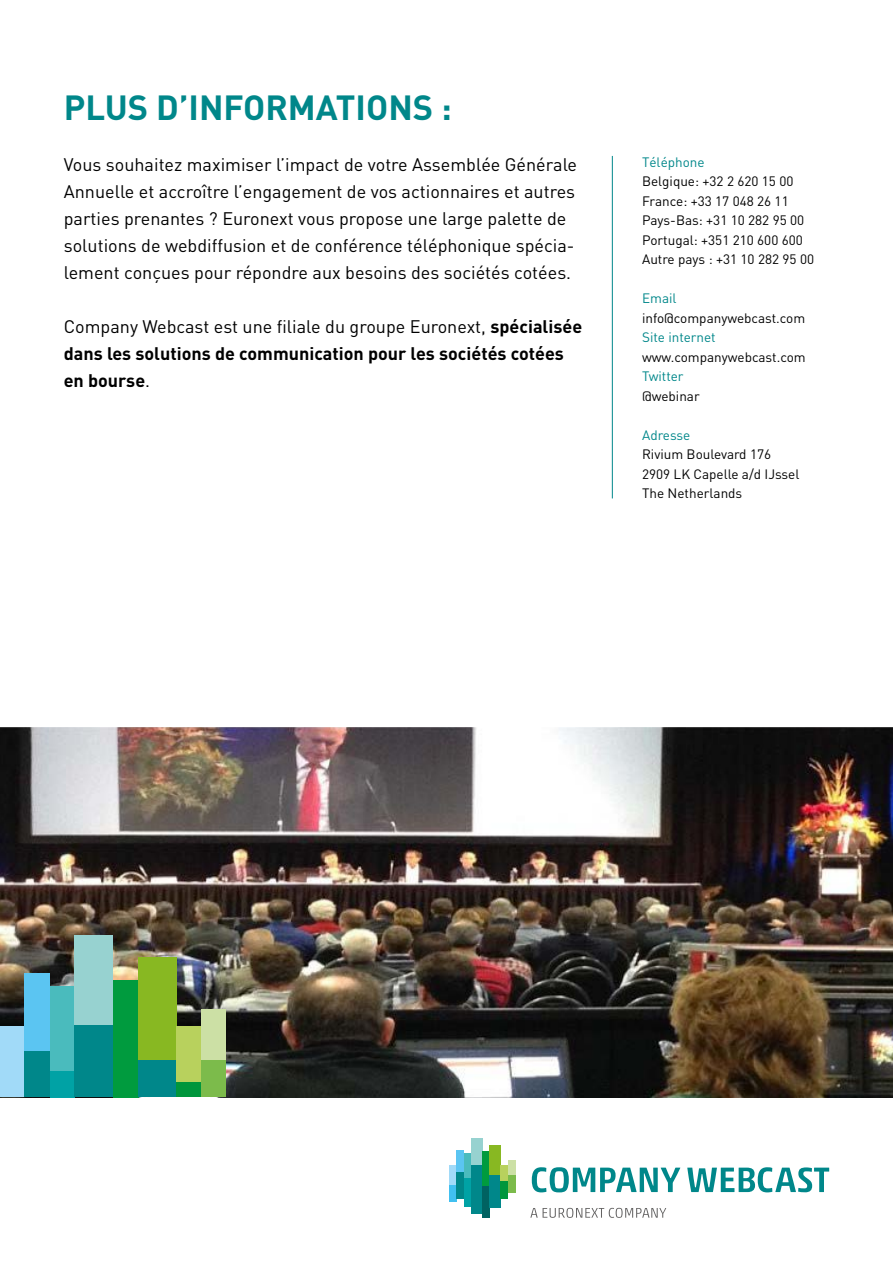
<style>
.page{position:relative;width:893px;height:1263px;background:#fff}
.page>*{position:absolute;margin:0;border:0;box-sizing:border-box;transform-origin:0 0}
.t1{font:700 34.5px "DIN";color:#00878a}
.t2{font:18px/27px "DIN";color:#000}
.t3{font:700 18px/27px "DIN";color:#000}
.t4{font:13.5px/19.5px "DIN";color:#000}
.t5{font:13.5px "DIN";color:#00878a}
.s1{font-weight:400}
</style>
<div class="page">
<img style="left:1px;top:728px;width:892px;height:369px">
<div style="left:449px;top:1165px;width:8px;height:21px;background:#a1daf8"></div>
<div style="left:449px;top:1186px;width:8px;height:16px;background:#41c0f0"></div>
<div style="left:457px;top:1150px;width:7px;height:22px;background:#5bc5f2"></div>
<div style="left:457px;top:1172px;width:7px;height:27px;background:#00878a"></div>
<div style="left:464px;top:1153px;width:7px;height:25px;background:#4abbbd"></div>
<div style="left:464px;top:1178px;width:7px;height:29px;background:#00a2a5"></div>
<div style="left:471px;top:1138px;width:11px;height:27px;background:#97d2d0"></div>
<div style="left:471px;top:1165px;width:11px;height:48px;background:#00878a"></div>
<div style="left:482px;top:1151px;width:8px;height:35px;background:#009b3e"></div>
<div style="left:482px;top:1186px;width:8px;height:32px;background:#006261"></div>
<div style="left:490px;top:1145px;width:11px;height:30px;background:#88b822"></div>
<div style="left:490px;top:1175px;width:11px;height:33px;background:#00878a"></div>
<div style="left:501px;top:1165px;width:7px;height:16px;background:#b8d15d"></div>
<div style="left:501px;top:1181px;width:7px;height:18px;background:#00963c"></div>
<div style="left:508px;top:1160px;width:7px;height:15px;background:#cce0a5"></div>
<div style="left:508px;top:1175px;width:7px;height:17px;background:#7cbb4b"></div>
<svg style="left:530px;top:1208px;width:136px;height:10px"></svg>
<svg style="left:532px;top:1167px;width:148px;height:25px"></svg>
<svg style="left:687px;top:1167px;width:142px;height:25px"></svg>
<div style="left:0;top:1026px;width:25px;height:71px;background:#a1daf8"></div>
<div style="left:25px;top:973px;width:25px;height:79px;background:#5bc5f2"></div>
<div style="left:25px;top:1052px;width:25px;height:45px;background:#00878a"></div>
<div style="left:50px;top:986px;width:25px;height:85px;background:#4abbbd"></div>
<div style="left:50px;top:1071px;width:25px;height:26px;background:#00a2a5"></div>
<div style="left:75px;top:935px;width:38px;height:90px;background:#97d2d0"></div>
<div style="left:75px;top:1025px;width:38px;height:72px;background:#00878a"></div>
<div style="left:113px;top:980px;width:25px;height:117px;background:#009b3e"></div>
<div style="left:138px;top:957px;width:38px;height:104px;background:#88b822"></div>
<div style="left:138px;top:1061px;width:38px;height:36px;background:#00878a"></div>
<div style="left:176px;top:1026px;width:25px;height:56px;background:#b8d15d"></div>
<div style="left:176px;top:1082px;width:25px;height:15px;background:#00963c"></div>
<div style="left:201px;top:1009px;width:25px;height:52px;background:#cce0a5"></div>
<div style="left:201px;top:1061px;width:25px;height:36px;background:#7cbb4b"></div>
<hr style="left:612px;top:156px;width:1px;height:342px;background:#00878a">
<h1 class="t1" style="left:64px;top:85px;width:390px">PLUS D’INFORMATIONS :</h1>
<p class="t2" style="left:64px;top:150px;width:515px">Vous souhaitez maximiser l’impact de votre Assemblée Générale Annuelle et accroître l’engagement de vos actionnaires et autres parties prenantes ? Euronext vous propose une large palette de solutions de webdiffusion et de conférence téléphonique spécia&shy;lement conçues pour répondre aux besoins des sociétés cotées.</p>
<p class="t3" style="left:64px;top:312px;width:520px"><span class="s1">Company Webcast est une filiale du groupe Euronext,</span> spécialisée dans les solutions de communication pour les sociétés cotées en bourse<span class="s1">.</span></p>
<p class="t5" style="left:642px;top:154px;width:64px">Téléphone</p>
<p class="t4" style="left:642px;top:172px;width:173px">Belgique: +32 2 620 15 00<br>France: +33 17 048 26 11<br>Pays-Bas: +31 10 282 95 00<br>Portugal: +351 210 600 600<br>Autre pays : +31 10 282 95 00</p>
<p class="t5" style="left:642px;top:290px;width:36px">Email</p>
<p class="t4" style="left:642px;top:308px;width:165px">info@companywebcast.com</p>
<p class="t5" style="left:642px;top:329px;width:75px">Site internet</p>
<p class="t4" style="left:642px;top:347px;width:165px">www.companywebcast.com</p>
<p class="t5" style="left:642px;top:368px;width:43px">Twitter</p>
<p class="t4" style="left:642px;top:386px;width:59px">@webinar</p>
<p class="t5" style="left:642px;top:427px;width:50px">Adresse</p>
<p class="t4" style="left:642px;top:444px;width:159px">Rivium Boulevard 176<br>2909 LK Capelle a/d IJssel<br>The Netherlands</p>
</div>
